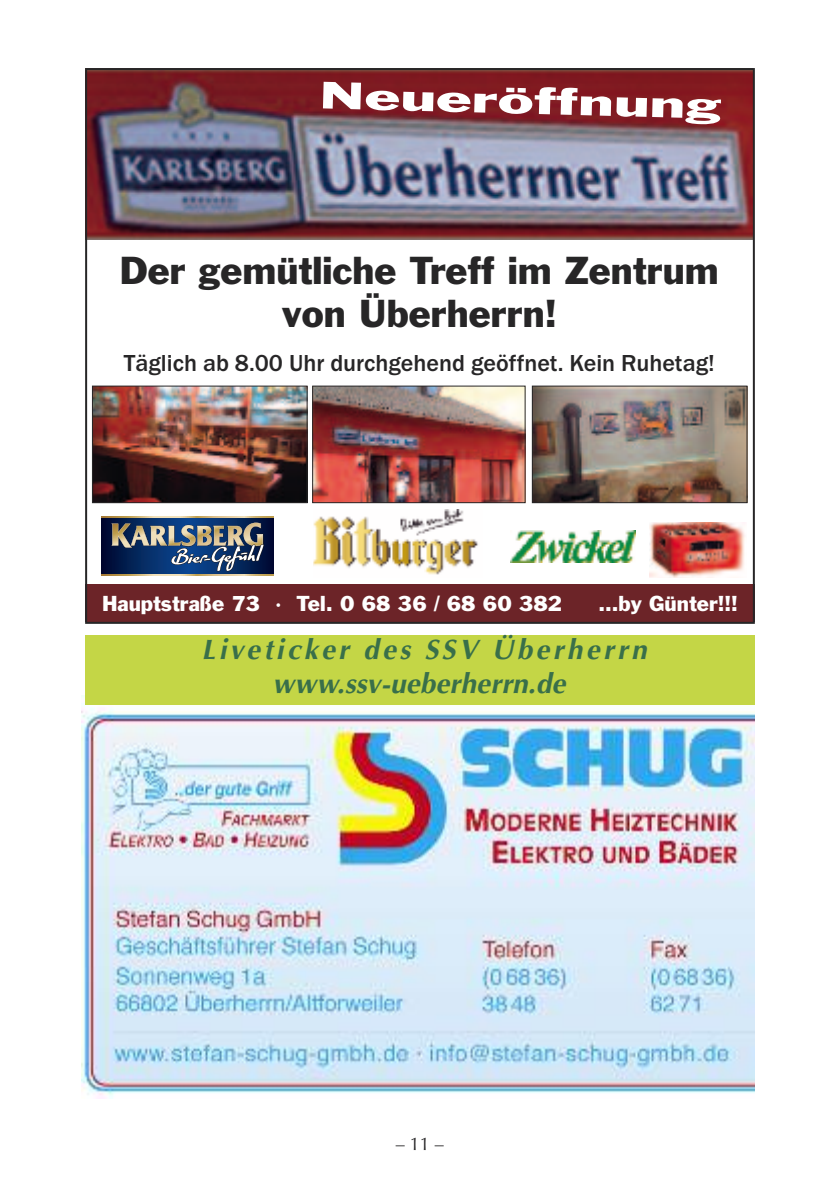
<style>
.page{position:relative;width:840px;height:1191px;background:#fff}
.page>*{position:absolute;margin:0;border:0;box-sizing:border-box;transform-origin:0 0}
.t1{font:36px/43.2px "Franklin Gothic";color:#272627;text-align:center}
.t2{font:italic 700 28px/34px "Optima";letter-spacing:.115em;color:#396f4a;text-align:center}
.t3{font:500 24px "Franklin Gothic";color:#272627}
.t4{font:20px "Franklin Gothic";color:#fff}
.t5{font:18px "Optima";color:#272627}
</style>
<div class="page">
<div style="left:85px;top:584px;width:669px;height:38px;background:#6c2428"></div>
<img style="left:82px;top:695px;width:671px;height:403px">
<img style="left:313px;top:510px;width:165px;height:65px">
<img style="left:510px;top:530px;width:125px;height:32px">
<img style="left:94px;top:387px;width:211px;height:114px">
<div style="left:92px;top:385px;width:215px;height:118px;border:1px solid #272627"></div>
<img style="left:314px;top:387px;width:209px;height:114px">
<div style="left:312px;top:385px;width:213px;height:118px;border:1px solid #272627"></div>
<img style="left:533px;top:387px;width:212px;height:114px">
<div style="left:531px;top:385px;width:216px;height:118px;border:1px solid #272627"></div>
<img style="left:88px;top:71px;width:663px;height:169px">
<svg style="left:323px;top:82px;width:397px;height:43px"></svg>
<svg style="left:101px;top:518px;width:172px;height:57px;background:#041847"></svg>
<svg style="left:111px;top:522px;width:153px;height:53px;background:#4c5f78"></svg>
<svg style="left:101px;top:517px;width:172px;height:1px"></svg>
<svg style="left:101px;top:575px;width:172px;height:1px"></svg>
<img style="left:649px;top:522px;width:96px;height:56px">
<div style="left:85px;top:635px;width:669px;height:69px;background:#c4d646"></div>
<h1 class="t1" style="left:120px;top:251px;width:600px">Der gemütliche Treff im Zentrum von Überherrn!</h1>
<p class="t3" style="left:124px;top:349px;width:592px">Täglich ab 8.00 Uhr durchgehend geöffnet. Kein Ruhetag!</p>
<p class="t4" style="left:102px;top:595px;width:461px">Hauptstraße 73 · Tel. 0 68 36 / 68 60 382</p>
<p class="t4" style="left:598px;top:595px;width:141px">…by Günter!!!</p>
<p class="t2" style="left:201px;top:635px;width:446px">Liveticker des SSV Überherrn www.ssv-ueberherrn.de</p>
<p class="t5" style="left:396px;top:1136px;width:49px">–11–</p>
</div>
